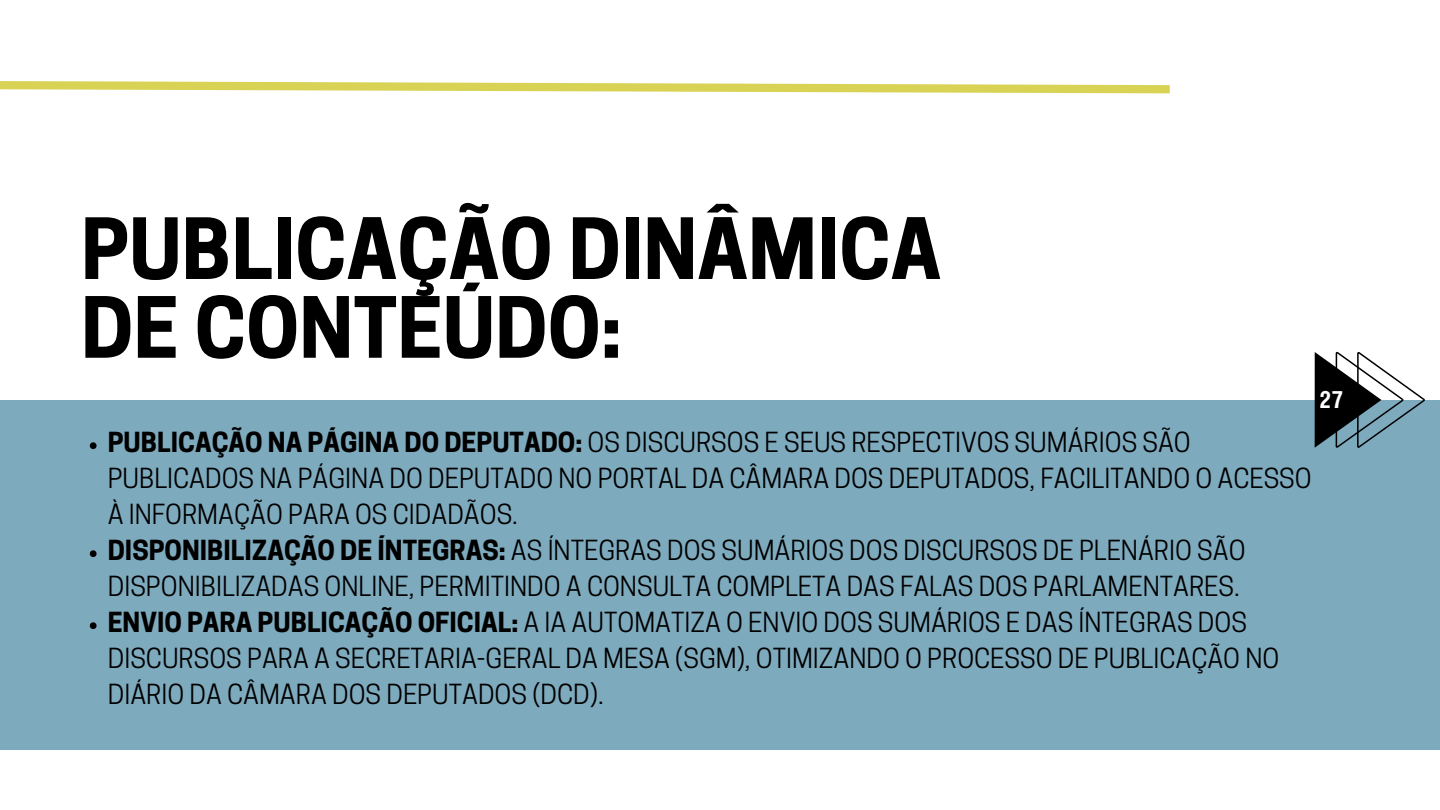
<style>
.page{position:relative;width:1440px;height:810px;background:#fff}
.page>*{position:absolute;margin:0;border:0;box-sizing:border-box;transform-origin:0 0}
.t1{font:700 79.1px/78.8px "Cooper Hewitt";color:#000}
.t2{font:26px/36px "Cooper Hewitt";color:#000}
.t3{font:700 23.8px "Helios Cond";color:#fff}
.s1{font-weight:700}
</style>
<div class="page">
<div style="left:0;top:400px;width:1440px;height:349px;background:#7eaabe"></div>
<svg style="left:1315px;top:352px;width:110px;height:96px"></svg>
<svg style="left:90px;top:442px;width:7px;height:7px"></svg>
<svg style="left:90px;top:550px;width:7px;height:7px"></svg>
<svg style="left:90px;top:622px;width:7px;height:7px"></svg>
<svg style="left:0;top:81px;width:1170px;height:13px"></svg>
<h1 class="t1" style="left:81px;top:220px;width:862px">PUBLICAÇÃO DINÂMICA<br>DE CONTEÚDO:</h1>
<p class="t2" style="left:108px;top:428px;width:1206px"><span class="s1">PUBLICAÇÃO NA PÁGINA DO DEPUTADO:</span> OS DISCURSOS E SEUS RESPECTIVOS SUMÁRIOS SÃO<br>PUBLICADOS NA PÁGINA DO DEPUTADO NO PORTAL DA CÂMARA DOS DEPUTADOS, FACILITANDO O ACESSO<br>À INFORMAÇÃO PARA OS CIDADÃOS.</p>
<p class="t2" style="left:108px;top:536px;width:1139px"><span class="s1">DISPONIBILIZAÇÃO DE ÍNTEGRAS:</span> AS ÍNTEGRAS DOS SUMÁRIOS DOS DISCURSOS DE PLENÁRIO SÃO<br>DISPONIBILIZADAS ONLINE, PERMITINDO A CONSULTA COMPLETA DAS FALAS DOS PARLAMENTARES.</p>
<p class="t2" style="left:108px;top:608px;width:1173px"><span class="s1">ENVIO PARA PUBLICAÇÃO OFICIAL:</span> A IA AUTOMATIZA O ENVIO DOS SUMÁRIOS E DAS ÍNTEGRAS DOS<br>DISCURSOS PARA A SECRETARIA-GERAL DA MESA (SGM), OTIMIZANDO O PROCESSO DE PUBLICAÇÃO NO<br>DIÁRIO DA CÂMARA DOS DEPUTADOS (DCD).</p>
<p class="t3" style="left:1320px;top:383px;width:25px">27</p>
</div>
